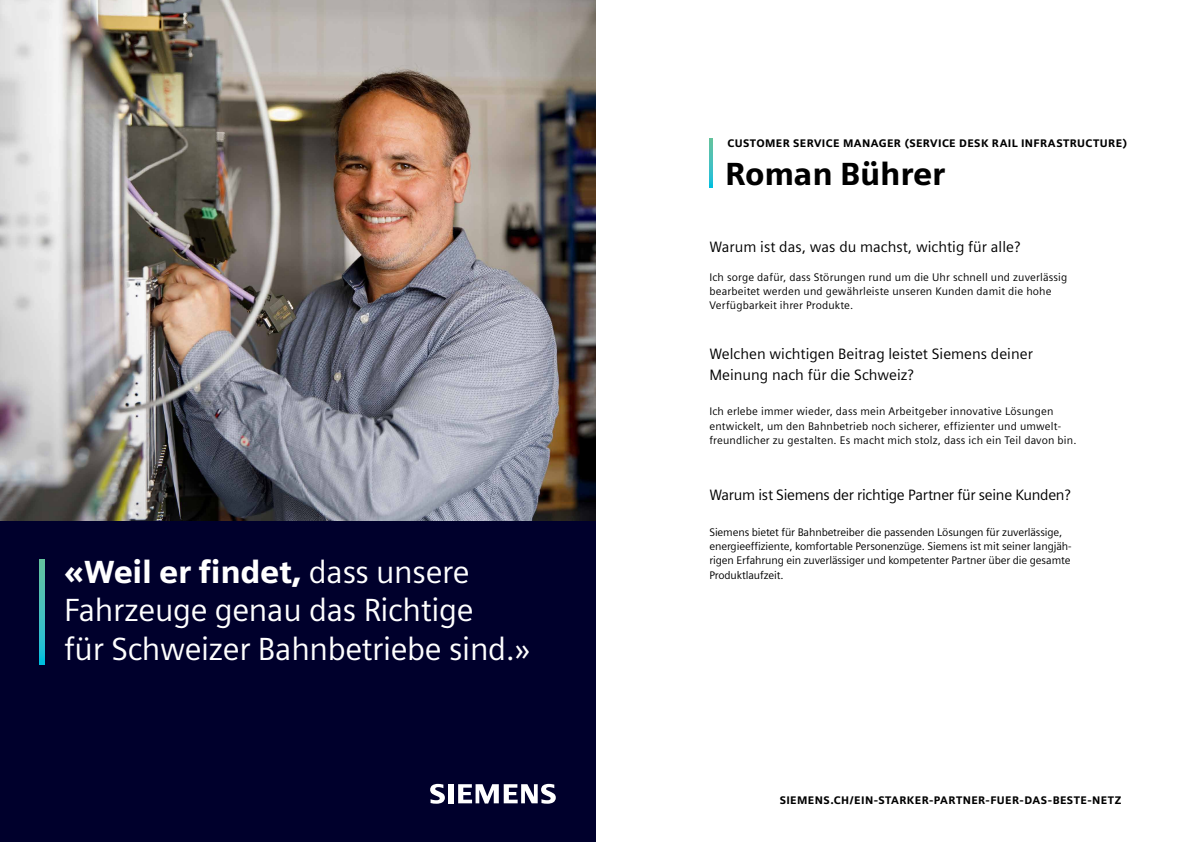
<style>
.page{position:relative;width:1191px;height:842px;background:#fff}
.page>*{position:absolute;margin:0;border:0;box-sizing:border-box;transform-origin:0 0}
.t1{font:32px/38.4px "Siemens Sans";letter-spacing:-.01em;color:#fff}
.t2{font:900 32px "Siemens Sans";letter-spacing:-.01em;color:#000}
.t3{font:15px/21.3px "Siemens Sans";color:#000}
.t4{font:15px "Siemens Sans";letter-spacing:-.02em;color:#000}
.t5{font:11px/14.2px "Siemens Sans";letter-spacing:.01em;color:#000}
.t6{font:11px/14.3px "Siemens Sans";letter-spacing:-.01em;color:#000}
.t7{font:900 11px "Siemens Sans";letter-spacing:.035em;color:#000}
.s1{font-weight:900}
</style>
<div class="page">
<img style="left:0;top:0;width:595px;height:521px">
<div style="left:0;top:521px;width:595px;height:321px;background:#00002c"></div>
<svg style="left:40px;top:559px;width:4px;height:105px"></svg>
<svg style="left:709px;top:139px;width:3px;height:48px"></svg>
<svg style="left:430px;top:784px;width:126px;height:20px"></svg>
<h1 class="t1" style="left:64px;top:553px;width:467px"><span class="s1">«Weil er findet,</span> dass unsere<br>Fahrzeuge genau das Richtige<br>für Schweizer Bahnbetriebe sind.»</h1>
<p class="t7" style="left:727px;top:136px;width:401px">CUSTOMER SERVICE MANAGER (SERVICE DESK RAIL INFRASTRUCTURE)</p>
<h1 class="t2" style="left:725px;top:155px;width:221px">Roman Bührer</h1>
<h2 class="t3" style="left:709px;top:237px;width:312px">Warum ist das, was du machst, wichtig für alle?</h2>
<p class="t5" style="left:709px;top:270px;width:359px">Ich sorge dafür, dass Störungen rund um die Uhr schnell und zuverlässig bearbeitet werden und gewährleiste unseren Kunden damit die hohe<br>Verfügbarkeit ihrer Produkte.</p>
<h2 class="t3" style="left:709px;top:343px;width:325px">Welchen wichtigen Beitrag leistet Siemens deiner<br>Meinung nach für die Schweiz?</h2>
<p class="t5" style="left:709px;top:404px;width:369px">Ich erlebe immer wieder, dass mein Arbeitgeber innovative Lösungen entwickelt, um den Bahnbetrieb noch sicherer, effizienter und umwelt&shy;freundlicher zu gestalten. Es macht mich stolz, dass ich ein Teil davon bin.</p>
<h2 class="t4" style="left:709px;top:487px;width:363px">Warum ist Siemens der richtige Partner für seine Kunden?</h2>
<p class="t6" style="left:709px;top:525px;width:364px">Siemens bietet für Bahnbetreiber die passenden Lösungen für zuverlässige, energieeffiziente, komfortable Personenzüge. Siemens ist mit seiner langjäh&shy;rigen Erfahrung ein zuverlässiger und kompetenter Partner über die gesamte Produktlaufzeit.</p>
<p class="t7" style="left:779px;top:793px;width:343px">SIEMENS.CH/EIN-STARKER-PARTNER-FUER-DAS-BESTE-NETZ</p>
</div>
